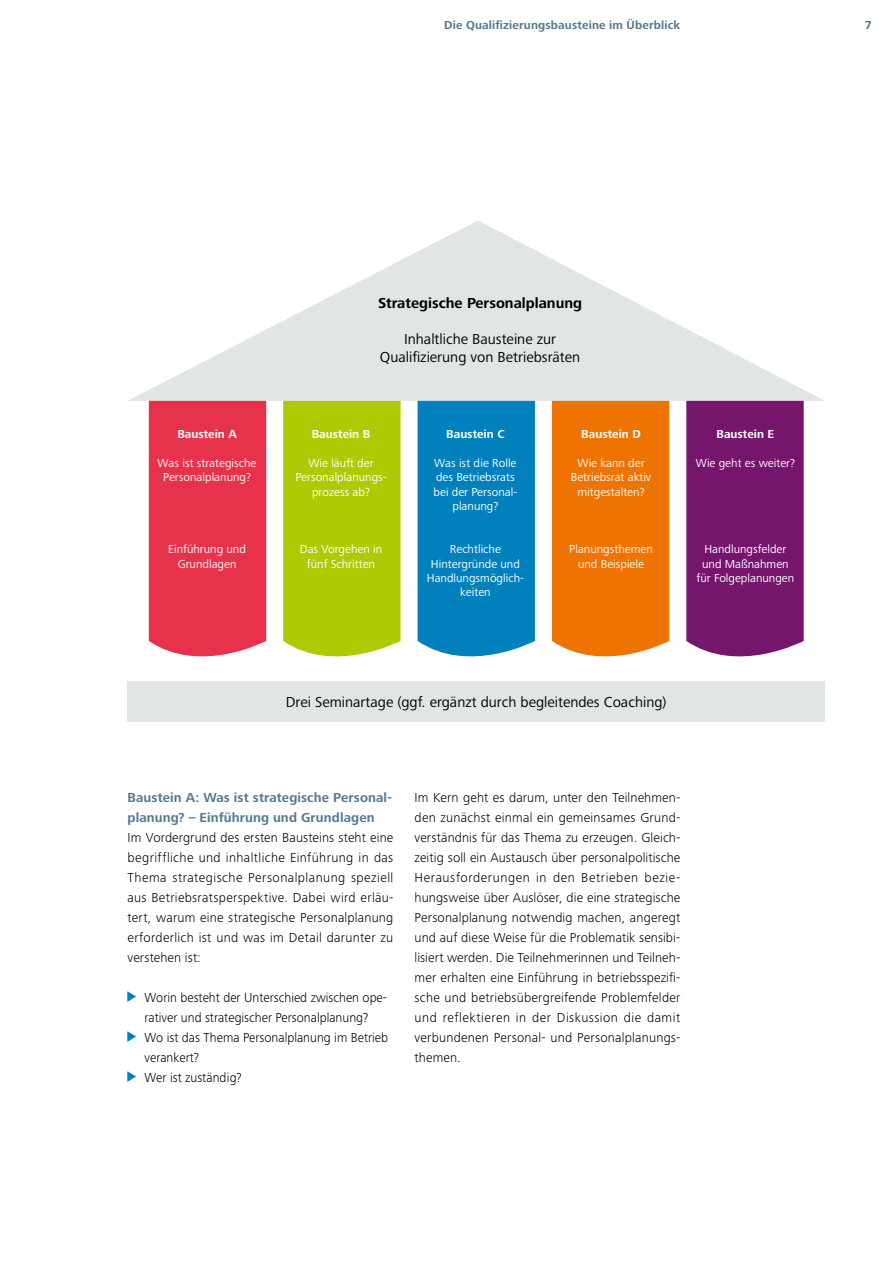
<style>
.page{position:relative;width:893px;height:1263px;background:#fff}
.page>*{position:absolute;margin:0;border:0;box-sizing:border-box;transform-origin:0 0}
.t1{font:15px/18px "Frutiger Next Pro";color:#000;text-align:center}
.t2{font:700 15px "Frutiger Next Pro";color:#000}
.t3{font:300 13.5px/20.1px "Frutiger Next Pro";color:#000;text-align:justify}
.t4{font:700 13.5px/20.1px "Frutiger Next Pro";letter-spacing:.01em;color:#567991}
.t5{font:12px/14.4px "Frutiger Next Pro";color:#fff;text-align:center}
.t6{font:700 12px "Frutiger Next Pro";color:#fff}
.t7{font:700 12px "Frutiger Next Pro";letter-spacing:.015em;color:#567991}
.s1{font-family:"INQA Triangel";font-weight:400;color:#0080bc}
</style>
<div class="page">
<div style="left:149px;top:401px;width:117px;height:256px;background:#e7324b"></div>
<div style="left:283px;top:401px;width:118px;height:256px;background:#afca05"></div>
<div style="left:418px;top:401px;width:117px;height:256px;background:#0080bc"></div>
<div style="left:552px;top:401px;width:117px;height:256px;background:#ee7300"></div>
<div style="left:686px;top:401px;width:118px;height:256px;background:#75156c"></div>
<svg style="left:128px;top:221px;width:696px;height:180px;fill:#e6e8e8"></svg>
<div style="left:128px;top:681px;width:697px;height:40px;background:#e2e5e5"></div>
<p class="t7" style="left:444px;top:18px;width:238px">Die Qualifizierungsbausteine im Überblick</p>
<p class="t7" style="left:865px;top:18px;width:9px">7</p>
<p class="t6" style="left:177px;top:427px;width:61px">Baustein A</p>
<p class="t5" style="left:158px;top:456px;width:100px">Was ist strategische<br>Personalplanung?</p>
<p class="t5" style="left:168px;top:542px;width:79px">Einführung und<br>Grundlagen</p>
<p class="t2" style="left:378px;top:295px;width:206px">Strategische Personalplanung</p>
<p class="t1" style="left:380px;top:330px;width:202px">Inhaltliche Bausteine zur<br>Qualifizierung von Betriebsräten</p>
<p class="t6" style="left:312px;top:427px;width:60px">Baustein B</p>
<p class="t5" style="left:295px;top:456px;width:93px">Wie läuft der<br>Personalplanungs&shy;prozess ab?</p>
<p class="t5" style="left:300px;top:542px;width:84px">Das Vorgehen in fünf Schritten</p>
<p class="t6" style="left:446px;top:427px;width:60px">Baustein C</p>
<p class="t5" style="left:434px;top:456px;width:85px">Was ist die Rolle des Betriebsrats bei der Personal&shy;planung?</p>
<p class="t5" style="left:427px;top:542px;width:99px">Rechtliche<br>Hintergründe und<br>Handlungsmöglich&shy;keiten</p>
<p class="t6" style="left:581px;top:427px;width:61px">Baustein D</p>
<p class="t5" style="left:571px;top:456px;width:82px">Wie kann der<br>Betriebsrat aktiv mitgestalten?</p>
<p class="t5" style="left:569px;top:542px;width:85px">Planungsthemen und Beispiele</p>
<p class="t6" style="left:716px;top:427px;width:59px">Baustein E</p>
<p class="t5" style="left:696px;top:456px;width:101px">Wie geht es weiter?</p>
<p class="t5" style="left:697px;top:542px;width:99px">Handlungsfelder und Maßnahmen für Folgeplanungen</p>
<p class="t1" style="left:286px;top:693px;width:382px">Drei Seminartage (ggf. ergänzt durch begleitendes Coaching)</p>
<p class="t4" style="left:128px;top:787px;width:266px">Baustein A: Was ist strategische Personal&shy;planung? – Einführung und Grundlagen</p>
<p class="t3" style="left:128px;top:827px;width:267px">Im Vordergrund des ersten Bausteins steht eine begriffliche und inhaltliche Einführung in das Thema strategische Personalplanung speziell aus Betriebsratsperspektive. Dabei wird erläu&shy;tert, warum eine strategische Personalplanung erforderlich ist und was im Detail darunter zu verstehen ist:</p>
<p class="t3" style="left:128px;top:987px;width:261px"><span class="s1">&gt;</span> Worin besteht der Unterschied zwischen ope-</p>
<p class="t3" style="left:145px;top:1007px;width:225px">rativer und strategischer Personalplanung?</p>
<p class="t3" style="left:128px;top:1028px;width:262px"><span class="s1">&gt;</span> Wo ist das Thema Personalplanung im Betrieb</p>
<p class="t3" style="left:145px;top:1048px;width:56px">verankert?</p>
<p class="t3" style="left:128px;top:1068px;width:116px"><span class="s1">&gt;</span> Wer ist zuständig?</p>
<p class="t3" style="left:415px;top:787px;width:267px">Im Kern geht es darum, unter den Teilnehmen&shy;den zunächst einmal ein gemeinsames Grund&shy;verständnis für das Thema zu erzeugen. Gleich&shy;zeitig soll ein Austausch über personalpolitische Herausforderungen in den Betrieben bezie&shy;hungsweise über Auslöser, die eine strategische Personalplanung notwendig machen, angeregt und auf diese Weise für die Problematik sensibi&shy;lisiert werden. Die Teilnehmerinnen und Teilneh&shy;mer erhalten eine Einführung in betriebsspezifi&shy;sche und betriebsübergreifende Problemfelder und reflektieren in der Diskussion die damit verbundenen Personal- und Personalplanungs&shy;themen.</p>
</div>
